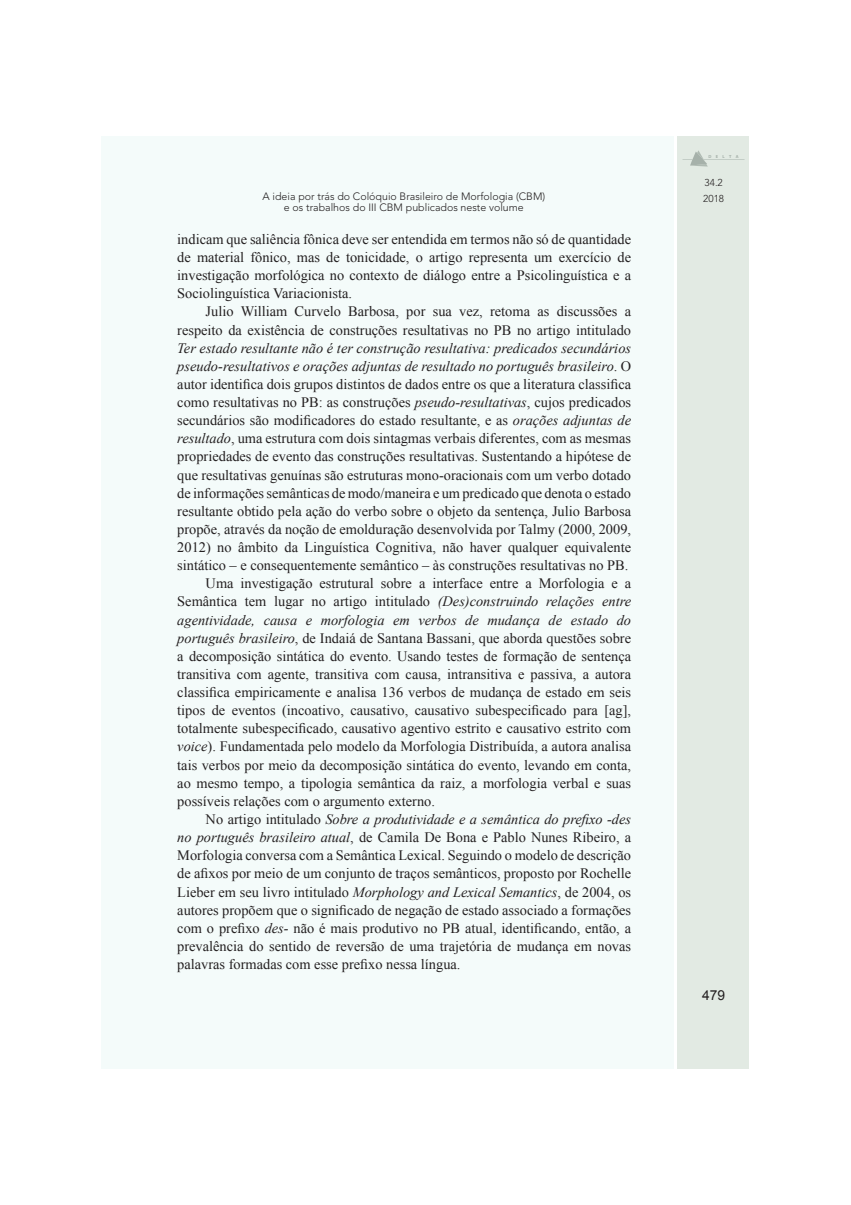
<style>
.page{position:relative;width:851px;height:1205px;background:#fff}
.page>*{position:absolute;margin:0;border:0;box-sizing:border-box;transform-origin:0 0}
.corpo{font:14.38px/18.1px "Times New Roman";color:#231f20;text-align:justify}
.t1{font:13.75px "Arial";color:#231f20}
.t2{font:300 10.62px "Avenir";color:#231f20}
.t3{font:300 10px "Avenir";color:#231f20}
.t4{font:700 4.38px "Myriad Pro";letter-spacing:1em;color:#bcc1bf}
.s1{font-style:italic}
</style>
<div class="page">
<div style="left:677px;top:136px;width:72px;height:933px;background:#e2eae3"></div>
<div style="left:101px;top:136px;width:572px;height:933px;background:#f4fbfa"></div>
<hr style="left:703px;top:159px;width:41px;height:1px;background:#cacfcd">
<svg style="left:682px;top:150px;width:25px;height:17px"></svg>
<p class="t4" style="left:708px;top:154px;width:32px">DELTA</p>
<p class="t3" style="left:704px;top:177px;width:20px">34.2</p>
<p class="t2" style="left:262px;top:190px;width:284px">A ideia por trás do Colóquio Brasileiro de Morfologia (CBM)</p>
<p class="t3" style="left:703px;top:193px;width:22px">2018</p>
<p class="t2" style="left:284px;top:201px;width:241px">e os trabalhos do III CBM publicados neste volume</p>
<p class="corpo" style="left:177px;top:230px;width:455px">indicam que saliência fônica deve ser entendida em termos não só de quantidade de material fônico, mas de tonicidade, o artigo representa um exercício de investigação morfológica no contexto de diálogo entre a Psicolinguística e a Sociolinguística Variacionista.</p>
<p class="corpo" style="left:177px;top:302px;width:455px;text-indent:28px">Julio William Curvelo Barbosa, por sua vez, retoma as discussões a respeito da existência de construções resultativas no PB no artigo intitulado <span class="s1">Ter estado resultante não é ter construção resultativa: predicados secundários pseudo-resultativos e orações adjuntas de resultado no português brasileiro</span>. O autor identifica dois grupos distintos de dados entre os que a literatura classifica como resultativas no PB: as construções <span class="s1">pseudo-resultativas</span>, cujos predicados secundários são modificadores do estado resultante, e as <span class="s1">orações adjuntas de resultado</span>, uma estrutura com dois sintagmas verbais diferentes, com as mesmas propriedades de evento das construções resultativas. Sustentando a hipótese de que resultativas genuínas são estruturas mono-oracionais com um verbo dotado de informações semânticas de modo/maneira e um predicado que denota o estado resultante obtido pela ação do verbo sobre o objeto da sentença, Julio Barbosa propõe, através da noção de emolduração desenvolvida por Talmy (2000, 2009, 2012) no âmbito da Linguística Cognitiva, não haver qualquer equivalente sintático – e consequentemente semântico – às construções resultativas no PB.</p>
<p class="corpo" style="left:177px;top:574px;width:455px;text-indent:28px">Uma investigação estrutural sobre a interface entre a Morfologia e a Semântica tem lugar no artigo intitulado <span class="s1">(Des)construindo relações entre agentividade, causa e morfologia em verbos de mudança de estado do português brasileiro</span>, de Indaiá de Santana Bassani, que aborda questões sobre a decomposição sintática do evento. Usando testes de formação de sentença transitiva com agente, transitiva com causa, intransitiva e passiva, a autora classifica empiricamente e analisa 136 verbos de mudança de estado em seis tipos de eventos (incoativo, causativo, causativo subespecificado para [ag], totalmente subespecificado, causativo agentivo estrito e causativo estrito com <span class="s1">voice</span>). Fundamentada pelo modelo da Morfologia Distribuída, a autora analisa tais verbos por meio da decomposição sintática do evento, levando em conta, ao mesmo tempo, a tipologia semântica da raiz, a morfologia verbal e suas possíveis relações com o argumento externo.</p>
<p class="corpo" style="left:177px;top:810px;width:455px;text-indent:28px">No artigo intitulado <span class="s1">Sobre a produtividade e a semântica do prefixo -des no português brasileiro atual</span>, de Camila De Bona e Pablo Nunes Ribeiro, a Morfologia conversa com a Semântica Lexical. Seguindo o modelo de descrição de afixos por meio de um conjunto de traços semânticos, proposto por Rochelle Lieber em seu livro intitulado <span class="s1">Morphology and Lexical Semantics</span>, de 2004, os autores propõem que o significado de negação de estado associado a formações com o prefixo <span class="s1">des-</span> não é mais produtivo no PB atual, identificando, então, a prevalência do sentido de reversão de uma trajetória de mudança em novas palavras formadas com esse prefixo nessa língua.</p>
<p class="t1" style="left:702px;top:986px;width:24px">479</p>
</div>
